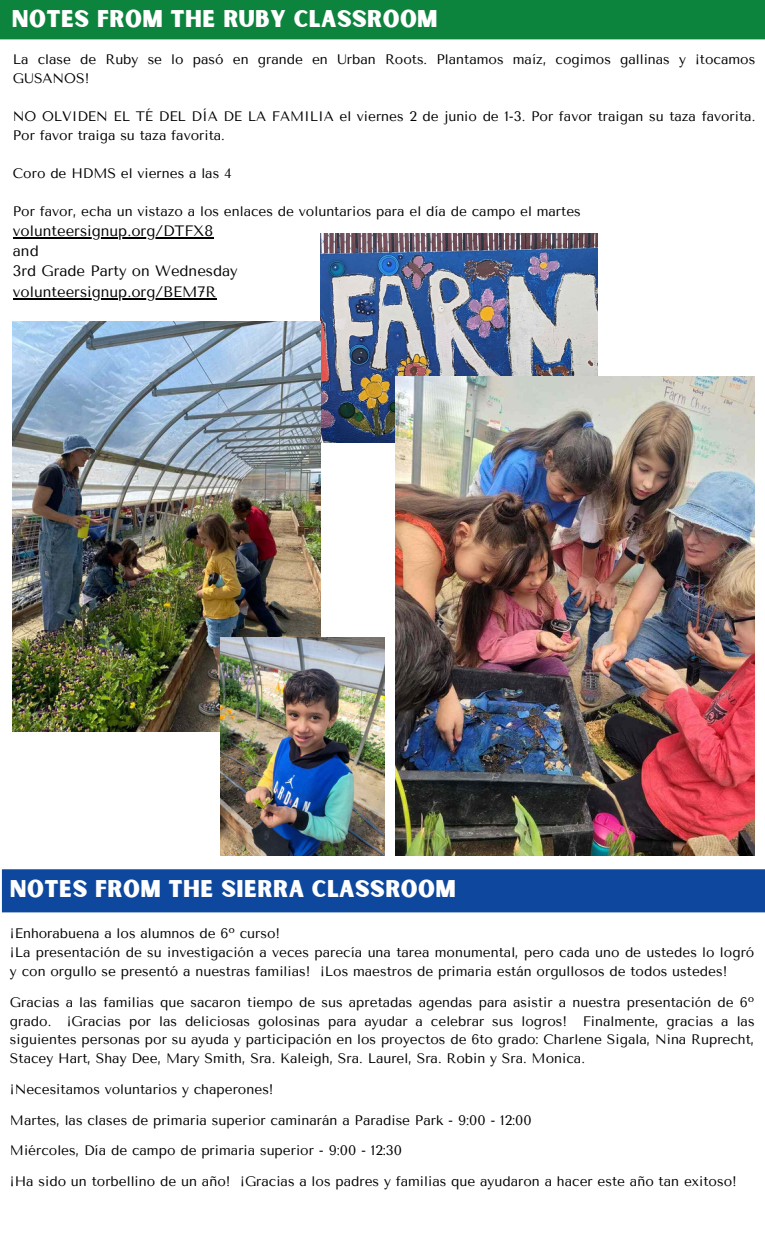
<style>
.page{position:relative;width:765px;height:1260px;background:#fff}
.page>*{position:absolute;margin:0;border:0;box-sizing:border-box;transform-origin:0 0}
.t1{font:23.12px "Sunborn Sans One";letter-spacing:.015em;color:#fff}
.t2{font:15px "Tenor Sans";color:#000}
.t3{font:13.75px/19px "Tenor Sans";color:#000}
</style>
<div class="page">
<div style="left:0;top:0;width:765px;height:39px;background:#0d843d"></div>
<div style="left:2px;top:869px;width:763px;height:43px;background:#0e489e"></div>
<img style="left:320px;top:234px;width:278px;height:209px">
<img style="left:13px;top:322px;width:307px;height:409px">
<img style="left:220px;top:638px;width:165px;height:218px">
<img style="left:396px;top:377px;width:359px;height:479px">
<hr style="left:13px;top:237px;width:200px;height:2px;background:#000">
<hr style="left:13px;top:298px;width:203px;height:2px;background:#000">
<p class="t1" style="left:12px;top:4px;width:427px">NOTES FROM THE RUBY CLASSROOM</p>
<p class="t3" style="left:13px;top:50px;width:744px">La clase de Ruby se lo pasó en grande en Urban Roots. Plantamos maíz, cogimos gallinas y ¡tocamos<br>GUSANOS!</p>
<p class="t3" style="left:13px;top:107px;width:744px">NO OLVIDEN EL TÉ DEL DÍA DE LA FAMILIA el viernes 2 de junio de 1-3. Por favor traigan su taza favorita.<br>Por favor traiga su taza favorita.</p>
<p class="t3" style="left:13px;top:164px;width:220px">Coro de HDMS el viernes a las 4</p>
<p class="t3" style="left:13px;top:202px;width:569px">Por favor, echa un vistazo a los enlaces de voluntarios para el día de campo el martes</p>
<p class="t2" style="left:13px;top:222px;width:202px">volunteersignup.org/DTFX8</p>
<p class="t2" style="left:13px;top:242px;width:27px">and</p>
<p class="t2" style="left:13px;top:263px;width:227px">3rd Grade Party on Wednesday</p>
<p class="t2" style="left:13px;top:283px;width:205px">volunteersignup.org/BEM7R</p>
<p class="t1" style="left:10px;top:874px;width:447px">NOTES FROM THE SIERRA CLASSROOM</p>
<p class="t3" style="left:10px;top:924px;width:272px">¡Enhorabuena a los alumnos de 6º curso!</p>
<p class="t3" style="left:10px;top:943px;width:746px">¡La presentación de su investigación a veces parecía una tarea monumental, pero cada uno de ustedes lo logró y con orgullo se presentó a nuestras familias! ¡Los maestros de primaria están orgullosos de todos ustedes!</p>
<p class="t3" style="left:10px;top:992px;width:746px;text-align:justify">Gracias a las familias que sacaron tiempo de sus apretadas agendas para asistir a nuestra presentación de 6º grado. ¡Gracias por las deliciosas golosinas para ayudar a celebrar sus logros! Finalmente, gracias a las siguientes personas por su ayuda y participación en los proyectos de 6to grado: Charlene Sigala, Nina Ruprecht, Stacey Hart, Shay Dee, Mary Smith, Sra. Kaleigh, Sra. Laurel, Sra. Robin y Sra. Monica.</p>
<p class="t3" style="left:10px;top:1080px;width:265px">¡Necesitamos voluntarios y chaperones!</p>
<p class="t3" style="left:10px;top:1111px;width:523px">Martes, las clases de primaria superior caminarán a Paradise Park - 9:00 - 12:00</p>
<p class="t3" style="left:10px;top:1141px;width:394px">Miércoles, Día de campo de primaria superior - 9:00 - 12:30</p>
<p class="t3" style="left:10px;top:1172px;width:728px">¡Ha sido un torbellino de un año! ¡Gracias a los padres y familias que ayudaron a hacer este año tan exitoso!</p>
</div>
